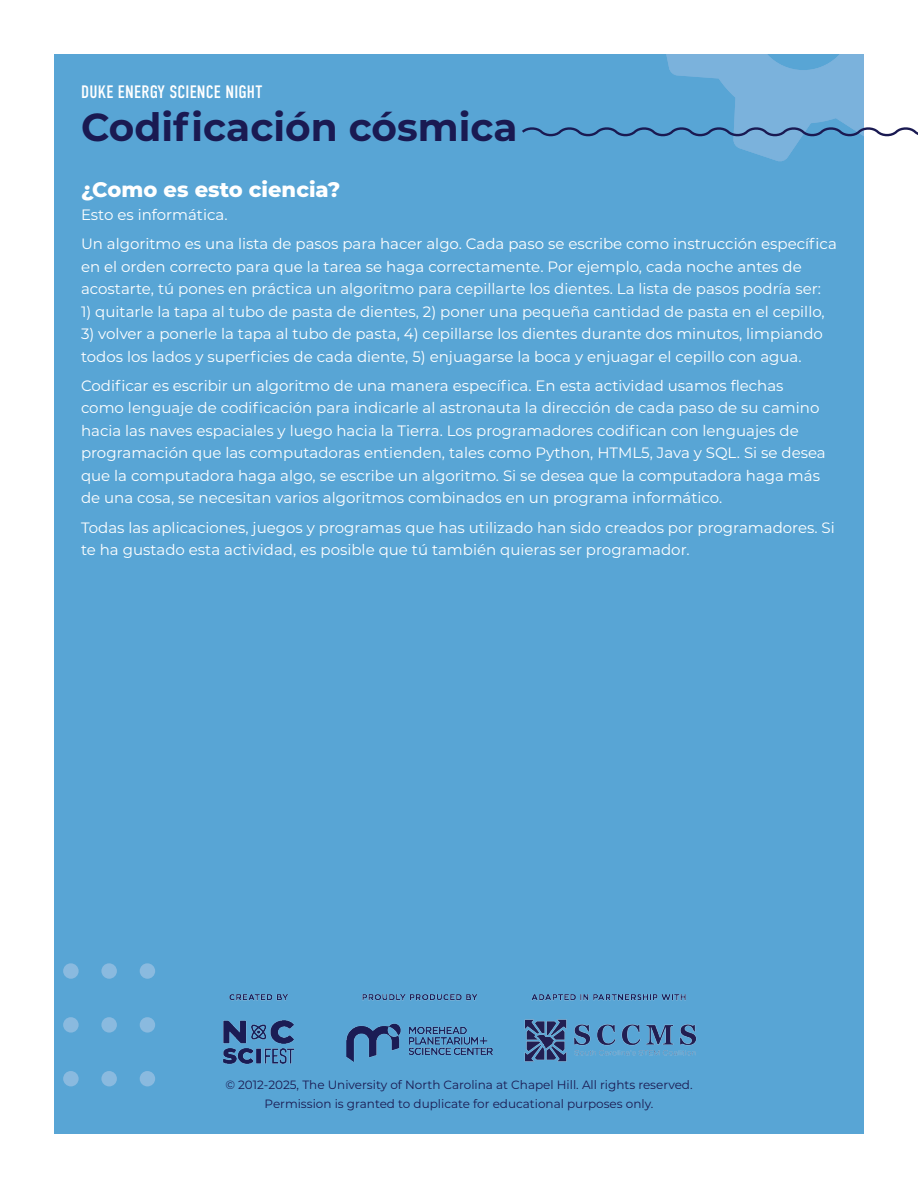
<style>
.page{position:relative;width:918px;height:1188px;background:#fff}
.page>*{position:absolute;margin:0;border:0;box-sizing:border-box;transform-origin:0 0}
.Activity_Title__back{font:700 39px "Montserrat";color:#1a1a52}
.Heading_1{font:800 21px "Montserrat";color:#fff}
.DESN__back{font:18px "DIN Condensed";letter-spacing:.01em;color:#fff}
.Body_Text{font:15px/22.5px "Montserrat";color:#fff}
.t1{font:12px/19.5px "Montserrat";color:#1a1a52;text-align:center}
</style>
<div class="page">
<div style="left:54px;top:54px;width:810px;height:1080px;background:#58a5d5"></div>
<div style="left:140px;top:963px;width:15px;height:16px;background:#8abadf;border-radius:50%"></div>
<div style="left:101px;top:963px;width:16px;height:16px;background:#8abadf;border-radius:50%"></div>
<div style="left:63px;top:963px;width:16px;height:16px;background:#8abadf;border-radius:50%"></div>
<div style="left:140px;top:1017px;width:15px;height:16px;background:#8abadf;border-radius:50%"></div>
<div style="left:101px;top:1017px;width:16px;height:16px;background:#8abadf;border-radius:50%"></div>
<div style="left:63px;top:1017px;width:16px;height:16px;background:#8abadf;border-radius:50%"></div>
<div style="left:140px;top:1071px;width:15px;height:15px;background:#8abadf;border-radius:50%"></div>
<div style="left:101px;top:1071px;width:16px;height:15px;background:#8abadf;border-radius:50%"></div>
<div style="left:63px;top:1071px;width:16px;height:15px;background:#8abadf;border-radius:50%"></div>
<img style="left:222px;top:994px;width:475px;height:70px">
<svg style="left:522px;top:54px;width:396px;height:108px"></svg>
<p class="DESN__back" style="left:81px;top:82px;width:183px">DUKE ENERGY SCIENCE NIGHT</p>
<p class="Activity_Title__back" style="left:81px;top:99px;width:438px">Codificación cósmica</p>
<p class="Heading_1" style="left:81px;top:175px;width:261px">¿Como es esto ciencia?</p>
<p class="Body_Text" style="left:81px;top:203px;width:148px">Esto es informática.</p>
<p class="Body_Text" style="left:81px;top:232px;width:757px">Un algoritmo es una lista de pasos para hacer algo. Cada paso se escribe como instrucción específica en el orden correcto para que la tarea se haga correctamente. Por ejemplo, cada noche antes de acostarte, tú pones en práctica un algoritmo para cepillarte los dientes. La lista de pasos podría ser:</p>
<p class="Body_Text" style="left:81px;top:300px;width:745px">1) quitarle la tapa al tubo de pasta de dientes, 2) poner una pequeña cantidad de pasta en el cepillo,</p>
<p class="Body_Text" style="left:81px;top:322px;width:744px">3) volver a ponerle la tapa al tubo de pasta, 4) cepillarse los dientes durante dos minutos, limpiando todos los lados y superficies de cada diente, 5) enjuagarse la boca y enjuagar el cepillo con agua.</p>
<p class="Body_Text" style="left:81px;top:374px;width:746px">Codificar es escribir un algoritmo de una manera específica. En esta actividad usamos flechas como lenguaje de codificación para indicarle al astronauta la dirección de cada paso de su camino hacia las naves espaciales y luego hacia la Tierra. Los programadores codifican con lenguajes de programación que las computadoras entienden, tales como Python, HTML5, Java y SQL. Si se desea que la computadora haga algo, se escribe un algoritmo. Si se desea que la computadora haga más de una cosa, se necesitan varios algoritmos combinados en un programa informático.</p>
<p class="Body_Text" style="left:81px;top:516px;width:755px">Todas las aplicaciones, juegos y programas que has utilizado han sido creados por programadores. Si te ha gustado esta actividad, es posible que tú también quieras ser programador.</p>
<p class="t1" style="left:225px;top:1075px;width:469px">© 2012-2025, The University of North Carolina at Chapel Hill. All rights reserved.<br>Permission is granted to duplicate for educational purposes only.</p>
</div>
